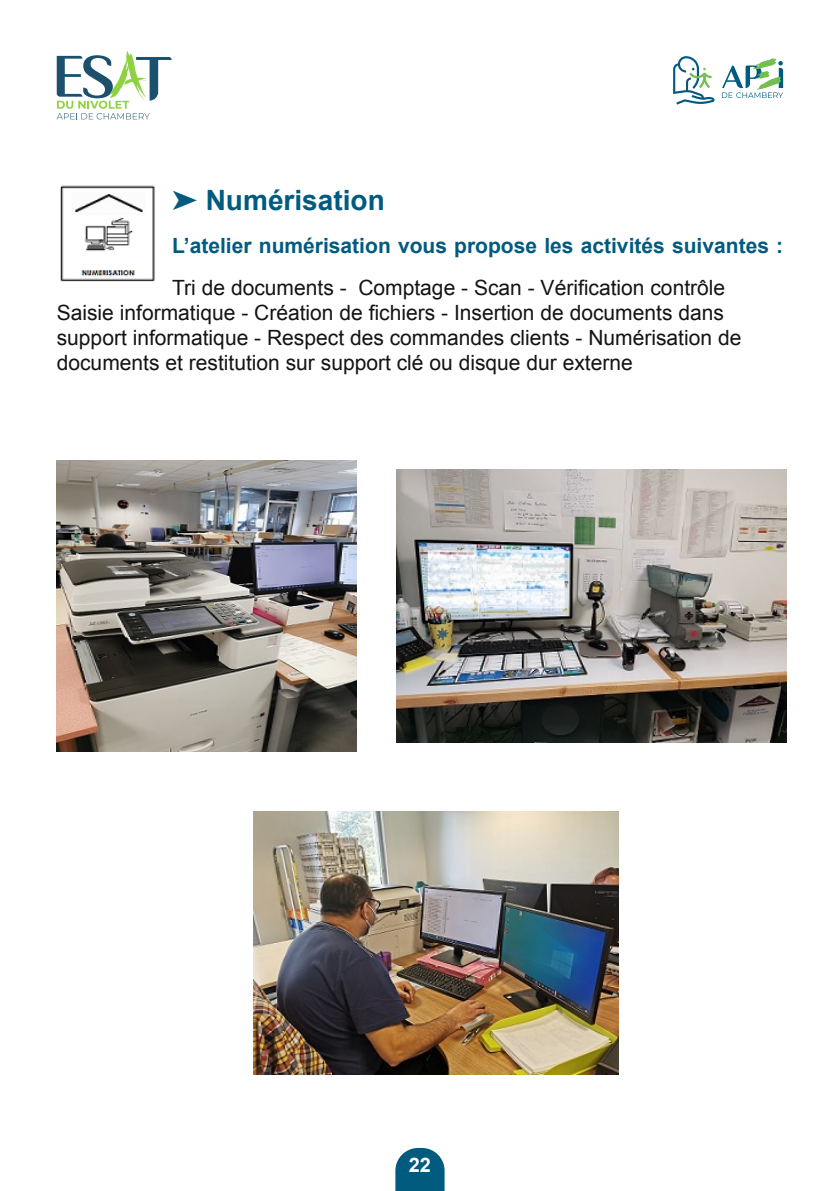
<style>
.page{position:relative;width:840px;height:1191px;background:#fff}
.page>*{position:absolute;margin:0;border:0;box-sizing:border-box;transform-origin:0 0}
.t1{font:700 28px "Arial";color:#005b7f}
.t2{font:21px/25.2px "Arial";color:#131413}
.t3{font:700 21px "Arial";color:#005b7f}
.t4{font:700 20px "Arial";color:#fff}
</style>
<div class="page">
<svg style="left:395px;top:1148px;width:49px;height:43px;background:#1b6c8c"></svg>
<svg style="left:56px;top:51px;width:115px;height:68px"></svg>
<svg style="left:673px;top:56px;width:41px;height:49px"></svg>
<svg style="left:722px;top:58px;width:60px;height:40px"></svg>
<img style="left:60px;top:185px;width:95px;height:97px">
<img style="left:253px;top:811px;width:365px;height:263px">
<img style="left:57px;top:461px;width:299px;height:290px">
<img style="left:396px;top:469px;width:389px;height:273px">
<h1 class="t1" style="left:172px;top:182px;width:214px">➤ Numérisation</h1>
<p class="t3" style="left:172px;top:231px;width:612px">L’atelier numérisation vous propose les activités suivantes :</p>
<p class="t2" style="left:57px;top:275px;width:685px;text-indent:115px">Tri de documents - Comptage - Scan - Vérification contrôle Saisie informatique - Création de fichiers - Insertion de documents dans support informatique - Respect des commandes clients - Numérisation de documents et restitution sur support clé ou disque dur externe</p>
<p class="t4" style="left:408px;top:1151px;width:24px">22</p>
</div>
